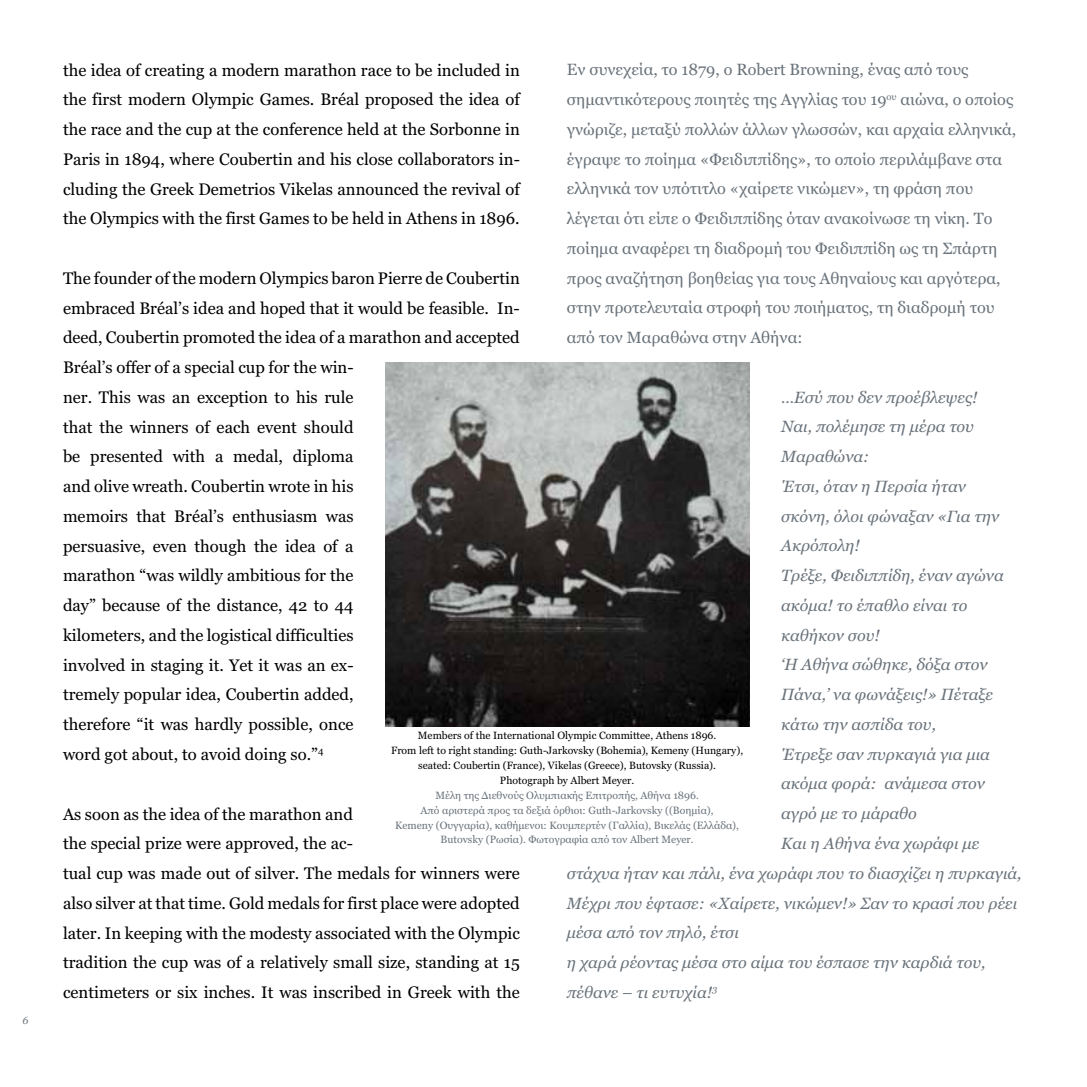
<style>
.page{position:relative;width:1087px;height:1087px;background:#fff}
.page>*{position:absolute;margin:0;border:0;box-sizing:border-box;transform-origin:0 0}
.t1{font:16.62px/29.8px "Georgia";color:#000}
.t2{font:italic 16.1px "Georgia";color:#6a737b}
.t3{font:16.1px/29.8px "Georgia";color:#6a737b}
.t4{font:10.5px/14.9px "Georgia";color:#6a737b;text-align:center}
.t5{font:10.5px/14.9px "Georgia";color:#000;text-align:center}
.t6{font:italic 10.5px "Georgia";color:#6a737b}
</style>
<div class="page">
<img style="left:385px;top:362px;width:365px;height:364px">
<p class="t6" style="left:23px;top:1014px;width:7px">6</p>
<p class="t3" style="left:567px;top:55px;width:451px">Εν συνεχεία, το 1879, ο Robert Browning, ένας από τους σημαντικότερους ποιητές της Αγγλίας του 19<sup>ου</sup> αιώνα, ο οποίος γνώριζε, μεταξύ πολλών άλλων γλωσσών, και αρχαία ελληνικά, έγραψε το ποίημα «Φειδιππίδης», το οποίο περιλάμβανε στα ελληνικά τον υπότιτλο «χαίρετε νικώμεν», τη φράση που λέγεται ότι είπε ο Φειδιππίδης όταν ανακοίνωσε τη νίκη. Το ποίημα αναφέρει τη διαδρομή του Φειδιππίδη ως τη Σπάρτη προς αναζήτηση βοηθείας για τους Αθηναίους και αργότερα, στην προτελευταία στροφή του ποιήματος, τη διαδρομή του από τον Μαραθώνα στην Αθήνα:</p>
<p class="t1" style="left:63px;top:55px;width:459px;text-align:justify">the idea of creating a modern marathon race to be included in the first modern Olympic Games. Bréal proposed the idea of the race and the cup at the conference held at the Sorbonne in Paris in 1894, where Coubertin and his close collaborators in&shy;cluding the Greek Demetrios Vikelas announced the revival of the Olympics with the first Games to be held in Athens in 1896.</p>
<p class="t1" style="left:63px;top:263px;width:458px">The founder of the modern Olympics baron Pierre de Coubertin embraced Bréal’s idea and hoped that it would be feasible. In&shy;deed, Coubertin promoted the idea of a marathon and accepted Bréal’s offer of a special cup for the win-<br>ner. Τhis was an exception to his rule<br>that the winners of each event should<br>be presented with a medal, diploma<br>and olive wreath. Coubertin wrote in his<br>memoirs that Bréal’s enthusiasm was<br>persuasive, even though the idea of a<br>marathon “was wildly ambitious for the<br>day” because of the distance, 42 to 44<br>kilometers, and the logistical difficulties<br>involved in staging it. Yet it was an ex-<br>tremely popular idea, Coubertin added,<br>therefore “it was hardly possible, once<br>word got about, to avoid doing so.”<sup>4</sup></p>
<p class="t2" style="left:781px;top:388px;width:198px">…Εσύ που δεν προέβλεψες!</p>
<p class="t2" style="left:781px;top:418px;width:194px">Ναι, πολέμησε τη μέρα του</p>
<p class="t2" style="left:781px;top:447px;width:90px">Μαραθώνα:</p>
<p class="t2" style="left:781px;top:477px;width:186px">Έτσι, όταν η Περσία ήταν</p>
<p class="t2" style="left:781px;top:507px;width:219px">σκόνη, όλοι φώναξαν «Για την</p>
<p class="t2" style="left:781px;top:537px;width:80px">Ακρόπολη!</p>
<p class="t2" style="left:781px;top:566px;width:224px">Τρέξε, Φειδιππίδη, έναν αγώνα</p>
<p class="t2" style="left:781px;top:596px;width:188px">ακόμα! το έπαθλο είναι το</p>
<p class="t2" style="left:781px;top:626px;width:100px">καθήκον σου!</p>
<p class="t2" style="left:781px;top:656px;width:208px">‘Η Αθήνα σώθηκε, δόξα στον</p>
<p class="t2" style="left:781px;top:685px;width:213px">Πάνα,’ να φωνάξεις!» Πέταξε</p>
<p class="t2" style="left:781px;top:715px;width:156px">κάτω την ασπίδα του,</p>
<p class="t2" style="left:781px;top:745px;width:210px">Έτρεξε σαν πυρκαγιά για μια</p>
<p class="t2" style="left:781px;top:775px;width:205px">ακόμα φορά: ανάμεσα στον</p>
<p class="t2" style="left:781px;top:804px;width:137px">αγρό με το μάραθο</p>
<p class="t2" style="left:781px;top:834px;width:200px">Και η Αθήνα ένα χωράφι με</p>
<p class="t2" style="left:567px;top:864px;width:456px">στάχυα ήταν και πάλι, ένα χωράφι που το διασχίζει η πυρκαγιά,</p>
<p class="t2" style="left:567px;top:894px;width:452px">Μέχρι που έφτασε: «Χαίρετε, νικώμεν!» Σαν το κρασί που ρέει</p>
<p class="t2" style="left:567px;top:923px;width:174px">μέσα από τον πηλό, έτσι</p>
<p class="t2" style="left:567px;top:953px;width:420px">η χαρά ρέοντας μέσα στο αίμα του έσπασε την καρδιά του,</p>
<p class="t2" style="left:567px;top:983px;width:152px">πέθανε – τι ευτυχία!<sup>3</sup></p>
<p class="t5" style="left:391px;top:728px;width:354px">Members of the International Olympic Committee, Athens 1896.<br>From left to right standing: Guth-Jarkovsky (Bohemia), Kemeny (Hungary), seated: Coubertin (France), Vikelas (Greece), Butovsky (Russia).<br>Photograph by Albert Meyer.</p>
<p class="t4" style="left:395px;top:788px;width:345px">Μέλη της Διεθνούς Ολυμπιακής Επιτροπής, Αθήνα 1896.<br>Από αριστερά προς τα δεξιά όρθιοι: Guth-Jarkovsky ((Βοημία),<br>Kemeny (Ουγγαρία), καθήμενοι: Κουμπερτέν (Γαλλία), Βικελάς (Ελλάδα), Butovsky (Ρωσία). Φωτογραφία από τον Albert Meyer.</p>
<p class="t1" style="left:63px;top:799px;width:458px">As soon as the idea of the marathon and<br>the special prize were approved, the ac-<br>tual cup was made out of silver. The medals for winners were also silver at that time. Gold medals for first place were adopted later. In keeping with the modesty associated with the Olympic tradition the cup was of a relatively small size, standing at 15 centimeters or six inches. It was inscribed in Greek with the</p>
</div>
